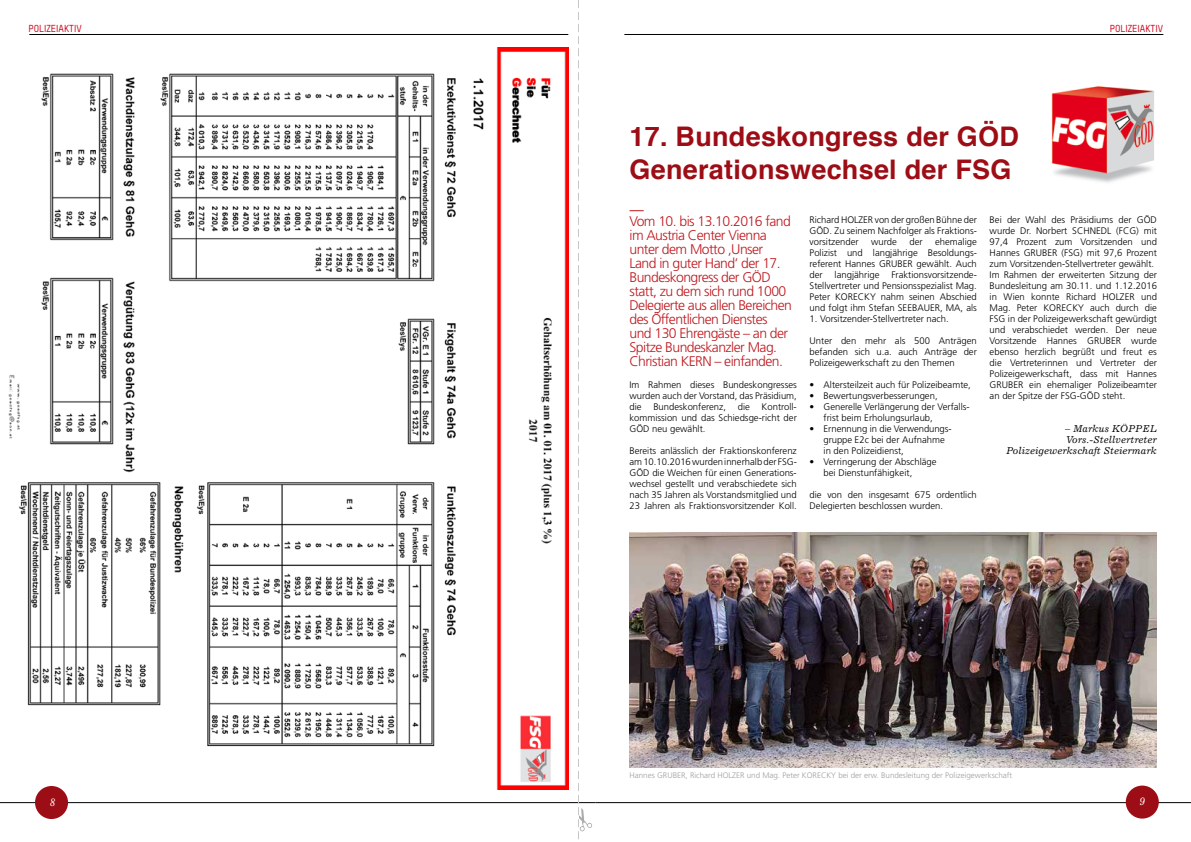
<style>
.page{position:relative;width:1191px;height:842px;background:#fff}
.page>*{position:absolute;margin:0;border:0;box-sizing:border-box;transform-origin:0 0}
.t1{font:700 27px/33px "Helvetica";letter-spacing:.01em;color:#9d0d15}
.t2{font:300 14px/14px "Frutiger LT Std";letter-spacing:-.04em;color:#be181e}
.t3{font:italic 11px "Excelsior LT Std";color:#fff}
.t4{font:italic 10px/11px "Excelsior LT Std";color:#000;text-align:right}
.t5{font:500 10px "TSTARPRO";color:#cd071e}
.t6{font:300 9.5px/11px "Frutiger LT Std";color:#000;text-align:justify}
.t7{font:300 8px "Frutiger LT Std";color:#9c9e9f}
</style>
<div class="page">
<hr style="left:595px;top:802px;width:596px;height:1px;background:#000">
<hr style="left:0;top:802px;width:595px;height:1px;background:#000">
<hr style="left:29px;top:34px;width:539px;height:1px;background:#000">
<hr style="left:624px;top:34px;width:539px;height:1px;background:#000">
<div style="left:35px;top:786px;width:33px;height:33px;background:#9d0d15;border-radius:50%"></div>
<div style="left:1125px;top:785px;width:33px;height:34px;background:#9d0d15;border-radius:50%"></div>
<img style="left:1051px;top:86px;width:103px;height:97px">
<img style="left:8px;top:47px;width:560px;height:742px">
<svg style="left:574px;top:0;width:18px;height:839px"></svg>
<svg style="left:629px;top:210px;width:14px;height:1px"></svg>
<img style="left:629px;top:532px;width:528px;height:235px">
<p class="t5" style="left:29px;top:22px;width:55px">POLIZEIAKTIV</p>
<p class="t5" style="left:1109px;top:22px;width:55px">POLIZEIAKTIV</p>
<h1 class="t1" style="left:629px;top:121px;width:391px">17. Bundeskongress der GÖD<br>Generationswechsel der FSG</h1>
<p class="t6" style="left:809px;top:214px;width:169px">Richard HOLZER von der großen Bühne der GÖD. Zu seinem Nachfolger als Fraktions&shy;vorsitzender</p>
<p class="t6" style="left:989px;top:214px;width:169px;text-align:left">Bei der Wahl des Präsidiums der GÖD wurde Dr. Norbert SCHNEDL (FCG) mit 97,4 Prozent zum Vorsitzenden und Hannes GRUBER (FSG) mit 97,6 Prozent zum Vorsitzenden-Stellvertreter gewählt.<br>Im Rahmen der erweiterten Sitzung der Bundesleitung am 30.11. und 1.12.2016 in Wien konnte Richard HOLZER und Mag. Peter KORECKY auch durch die FSG in der Polizeigewerkschaft gewürdigt und verabschiedet werden. Der neue Vorsitzende Hannes GRUBER wurde ebenso herzlich begrüßt und freut es die Vertreterinnen und Vertreter der Polizeigewerkschaft, dass mit Hannes GRUBER ein ehemaliger Polizeibeamter an der Spitze der FSG-GÖD steht.</p>
<p class="t4" style="left:1006px;top:423px;width:152px">– Markus KÖPPEL<br>Vors.-Stellvertreter<br>Polizeigewerkschaft Steiermark</p>
<p class="t2" style="left:629px;top:214px;width:164px">Vom 10. bis 13.10.2016 fand im Austria Center Vienna unter dem Motto ‚Unser<br>Land in guter Hand‘ der 17.<br>Bundeskongress der GÖD statt, zu dem sich rund 1000<br>Delegierte aus allen Bereichen des Öffentlichen Dienstes und 130 Ehrengäste – an der<br>Spitze Bundeskanzler Mag.<br>Christian KERN – einfanden.</p>
<p class="t6" style="left:629px;top:379px;width:169px">Im Rahmen dieses Bundeskongresses wurden auch der Vorstand, das Präsidium, die Bundeskonferenz, die Kontroll&shy;kommission und das Schiedsge-richt der GÖD neu gewählt.</p>
<p class="t6" style="left:629px;top:445px;width:169px">Bereits anlässlich der Fraktionskonferenz am 10.10.2016 wurden innerhalb der FSG-GÖD die Weichen für einen Generations&shy;wechsel gestellt und verabschiedete sich nach 35 Jahren als Vorstandsmitglied und 23 Jahren als Fraktionsvorsitzender Koll.</p>
<p class="t6" style="left:809px;top:236px;width:169px;text-indent:126px">ehemalige Polizist und langjährige Besoldungs&shy;referent Hannes GRUBER gewählt. Auch der langjährige Fraktionsvorsitzende-Stellvertreter und Pensionsspezialist Mag.<br>Peter KORECKY nahm seinen Abschied und folgt ihm Stefan SEEBAUER, MA, als</p>
<p class="t6" style="left:809px;top:313px;width:141px">1. Vorsitzender-Stellvertreter nach.</p>
<p class="t6" style="left:809px;top:335px;width:169px">Unter den mehr als 500 Anträgen befanden sich u.a. auch Anträge der Polizeigewerkschaft zu den Themen</p>
<p class="t6" style="left:809px;top:379px;width:163px">• Altersteilzeit auch für Polizeibeamte,</p>
<p class="t6" style="left:809px;top:390px;width:130px">• Bewertungsverbesserungen,</p>
<p class="t6" style="left:823px;top:401px;width:148px;text-indent:-14px">• Generelle Verlängerung der Verfalls&shy;frist beim Erholungsurlaub,</p>
<p class="t6" style="left:823px;top:423px;width:129px;text-align:left;text-indent:-14px">• Ernennung in die Verwendungs&shy;gruppe E2c bei der Aufnahme in den Polizeidienst,</p>
<p class="t6" style="left:823px;top:456px;width:114px;text-indent:-14px">• Verringerung der Abschläge bei Dienstunfähigkeit,</p>
<p class="t6" style="left:809px;top:489px;width:169px">die von den insgesamt 675 ordentlich<br>Delegierten beschlossen wurden.</p>
<p class="t6" style="left:871px;top:236px;width:27px">wurde</p>
<p class="t6" style="left:909px;top:236px;width:15px">der</p>
<p class="t7" style="left:629px;top:770px;width:384px">Hannes GRUBER, Richard HOLZER und Mag. Peter KORECKY bei der erw. Bundesleitung der Polizeigewerkschaft</p>
<p class="t3" style="left:49px;top:796px;width:8px">8</p>
<p class="t3" style="left:1139px;top:795px;width:8px">9</p>
</div>
